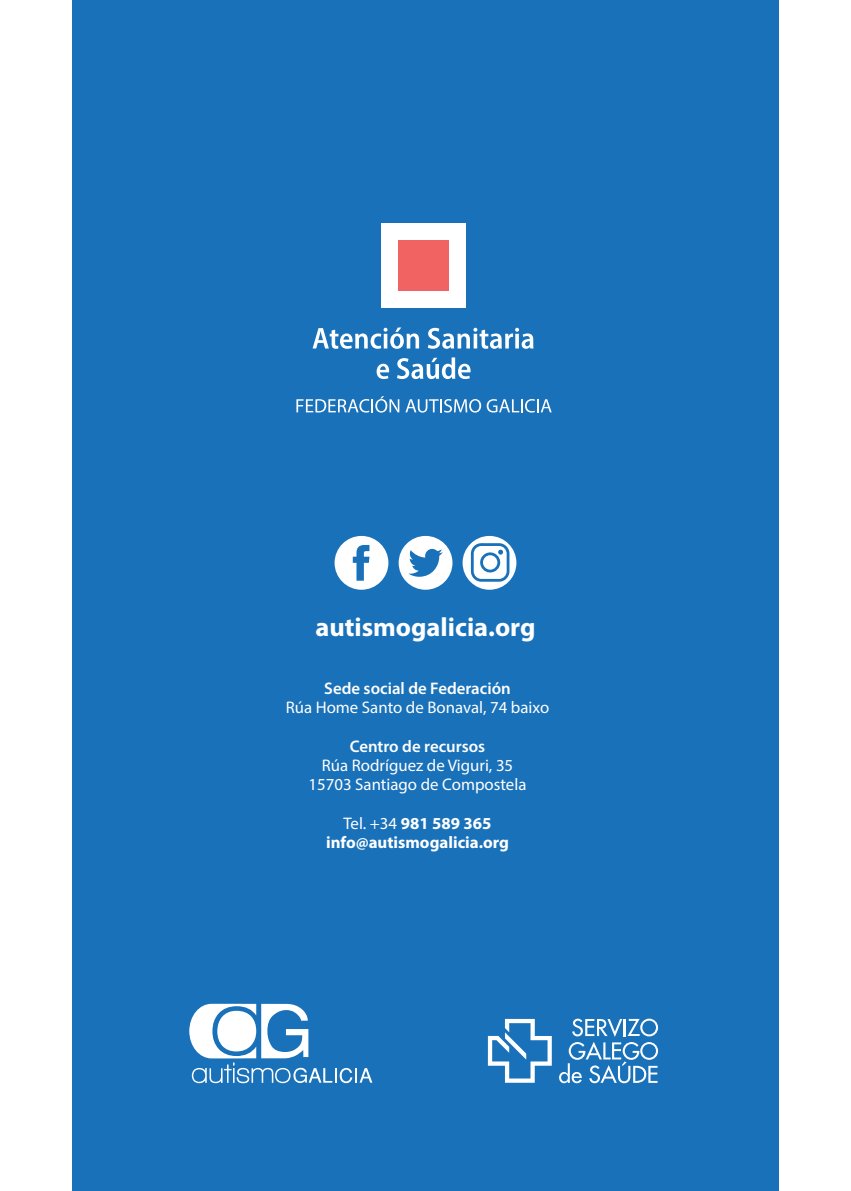
<style>
.page{position:relative;width:851px;height:1191px;background:#fff}
.page>*{position:absolute;margin:0;border:0;box-sizing:border-box;transform-origin:0 0}
.t1{font:700 26.4px "Myriad Pro";color:#fff}
.t2{font:16.8px/19.4px "Myriad Pro";color:#fff;text-align:center}
.t3{font:700 16.8px/19.4px "Myriad Pro";color:#fff;text-align:center}
.t4{font:600 16.8px "Myriad Pro";color:#fff}
.s1{font-weight:400}
</style>
<div class="page">
<div style="left:72px;top:0;width:706px;height:1191px;background:#1971ba"></div>
<svg style="left:189px;top:1003px;width:183px;height:80px"></svg>
<svg style="left:559px;top:1018px;width:99px;height:65px"></svg>
<svg style="left:488px;top:1019px;width:63px;height:63px"></svg>
<div style="left:381px;top:223px;width:84px;height:84px;background:#fff"></div>
<div style="left:398px;top:240px;width:50px;height:50px;background:#f16363"></div>
<svg style="left:312px;top:327px;width:107px;height:22px"></svg>
<svg style="left:428px;top:328px;width:105px;height:21px"></svg>
<svg style="left:376px;top:364px;width:13px;height:15px"></svg>
<svg style="left:397px;top:357px;width:73px;height:22px"></svg>
<svg style="left:296px;top:396px;width:103px;height:16px"></svg>
<svg style="left:405px;top:399px;width:146px;height:13px"></svg>
<div style="left:334px;top:536px;width:54px;height:54px;background:#fff;border-radius:50%"></div>
<div style="left:398px;top:536px;width:54px;height:54px;background:#fff;border-radius:50%"></div>
<div style="left:462px;top:536px;width:54px;height:54px;background:#fff;border-radius:50%"></div>
<svg style="left:353px;top:545px;width:16px;height:35px"></svg>
<svg style="left:408px;top:549px;width:34px;height:28px"></svg>
<svg style="left:471px;top:543px;width:38px;height:39px"></svg>
<h1 class="t1" style="left:315px;top:609px;width:222px">autismogalicia.org</h1>
<p class="t4" style="left:324px;top:677px;width:188px">Sede social de Federación</p>
<p class="t2" style="left:286px;top:697px;width:265px">Rúa Home Santo de Bonaval, 74 baixo</p>
<p class="t4" style="left:349px;top:735px;width:137px">Centro de recursos</p>
<p class="t2" style="left:308px;top:755px;width:219px">Rúa Rodríguez de Viguri, 35<br>15703 Santiago de Compostela</p>
<p class="t3" style="left:326px;top:813px;width:184px"><span class="s1">Tel. +34</span> 981 589 365 info@autismogalicia.org</p>
</div>
